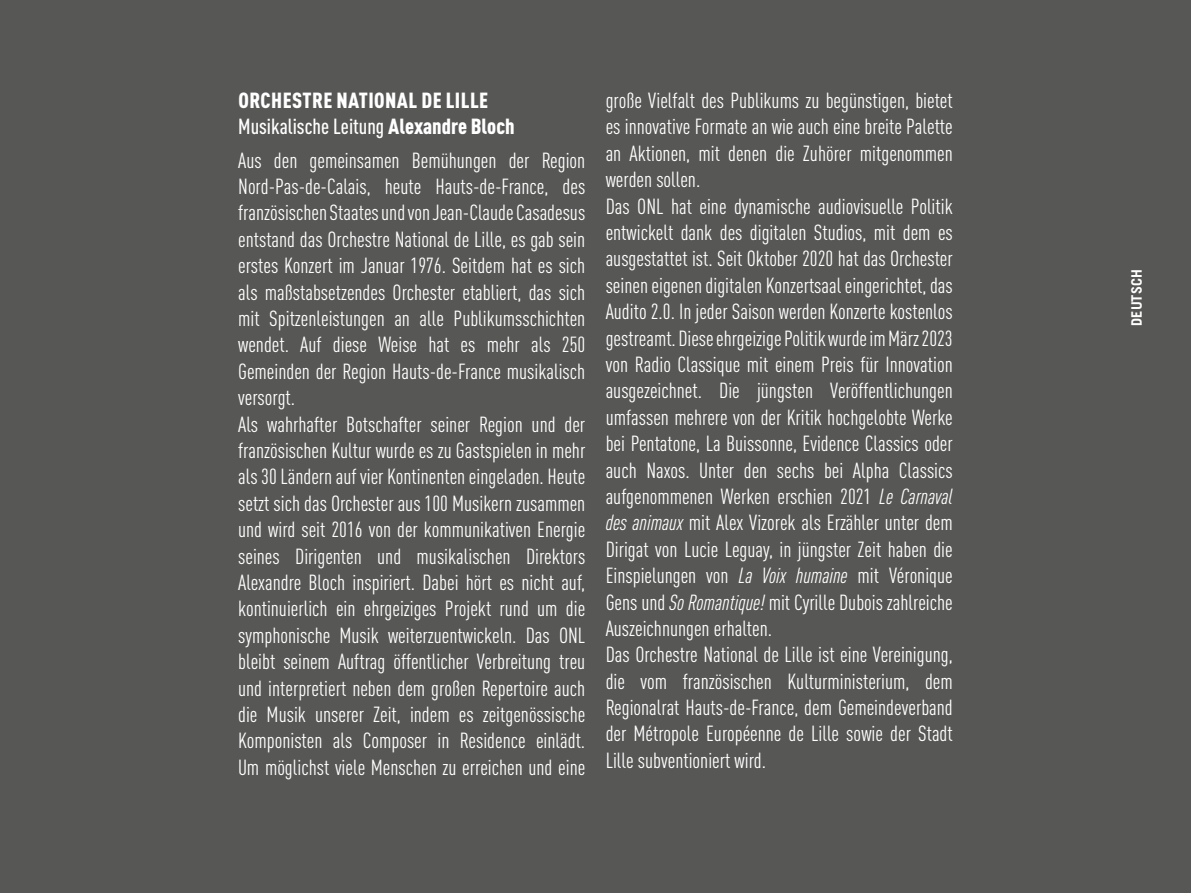
<style>
.page{position:relative;width:1191px;height:893px;background:#575756}
.page>*{position:absolute;margin:0;border:0;box-sizing:border-box;transform-origin:0 0}
.t1{font:condensed 21.6px/26.4px "DIN Pro";color:#fff}
.t2{font:900 condensed 21.6px/26.4px "DIN Pro";letter-spacing:.02em;color:#fff}
.t3{font:700 14.4px "Trade Gothic LT Std";color:#fff}
.s1{font-weight:500}
.s2{font-style:italic}
</style>
<div class="page">
<p class="t2" style="left:238px;top:85px;width:278px">ORCHESTRE NATIONAL DE LILLE<br><span class="s1">Musikalische Leitung</span> ALEXANDRE BLOCH</p>
<p class="t1" style="left:238px;top:145px;width:348px">Aus den gemeinsamen Bemühungen der Region Nord-Pas-de-Calais, heute Hauts-de-France, des französischen Staates und von Jean-Claude Casadesus entstand das Orchestre National de Lille, es gab sein erstes Konzert im Januar 1976. Seitdem hat es sich als maßstabsetzendes Orchester etabliert, das sich mit Spitzenleistungen an alle Publikumsschichten wendet. Auf diese Weise hat es mehr als 250<br>Gemeinden der Region Hauts-de-France musikalisch versorgt.<br>Als wahrhafter Botschafter seiner Region und der französischen Kultur wurde es zu Gastspielen in mehr als 30 Ländern auf vier Kontinenten eingeladen. Heute setzt sich das Orchester aus 100 Musikern zusammen und wird seit 2016 von der kommunikativen Energie seines Dirigenten und musikalischen Direktors Alexandre Bloch inspiriert. Dabei hört es nicht auf, kontinuierlich ein ehrgeiziges Projekt rund um die symphonische Musik weiterzuentwickeln. Das ONL bleibt seinem Auftrag öffentlicher Verbreitung treu und interpretiert neben dem großen Repertoire auch die Musik unserer Zeit, indem es zeitgenössische Komponisten als Composer in Residence einlädt.<br>Um möglichst viele Menschen zu erreichen und eine</p>
<p class="t1" style="left:605px;top:86px;width:349px">große Vielfalt des Publikums zu begünstigen, bietet es innovative Formate an wie auch eine breite Palette an Aktionen, mit denen die Zuhörer mitgenommen werden sollen.<br>Das ONL hat eine dynamische audiovisuelle Politik entwickelt dank des digitalen Studios, mit dem es ausgestattet ist. Seit Oktober 2020 hat das Orchester seinen eigenen digitalen Konzertsaal eingerichtet, das Audito 2.0. In jeder Saison werden Konzerte kostenlos gestreamt. Diese ehrgeizige Politik wurde im März 2023 von Radio Classique mit einem Preis für Innovation ausgezeichnet. Die jüngsten Veröffentlichungen umfassen mehrere von der Kritik hochgelobte Werke bei Pentatone, La Buissonne, Evidence Classics oder auch Naxos. Unter den sechs bei Alpha Classics aufgenommenen Werken erschien 2021 <span class="s2">Le Carnaval des animaux</span> mit Alex Vizorek als Erzähler unter dem Dirigat von Lucie Leguay, in jüngster Zeit haben die Einspielungen von <span class="s2">La Voix humaine</span> mit Véronique Gens und <span class="s2">So Romantique!</span> mit Cyrille Dubois zahlreiche Auszeichnungen erhalten.<br>Das Orchestre National de Lille ist eine Vereinigung, die vom französischen Kulturministerium, dem Regionalrat Hauts-de-France, dem Gemeindeverband der Métropole Européenne de Lille sowie der Stadt Lille subventioniert wird.</p>
<p class="t3" style="left:1127px;top:326px;width:58px;rotate:-90deg">deutsch</p>
</div>
